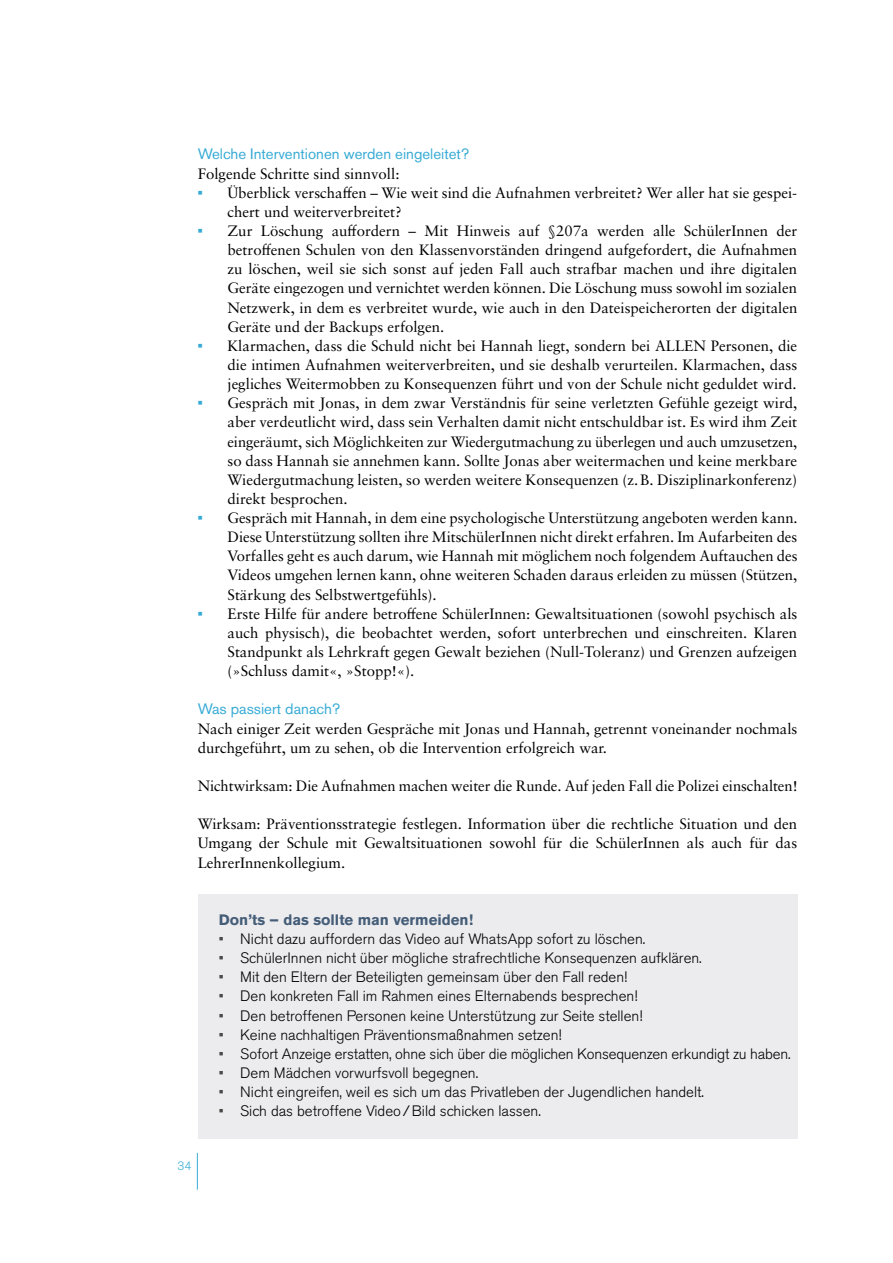
<style>
.page{position:relative;width:893px;height:1263px;background:#fff}
.page>*{position:absolute;margin:0;border:0;box-sizing:border-box;transform-origin:0 0}
.Lauftext{font:15px/19.2px "Sabon LT Pro";color:#000;text-align:justify}
.t1{font:300 15px "Akzidenz Grotesk Pro";color:#000}
.Überschrift_4_ohne_Nummer{font:15px "Akzidenz Grotesk Pro";color:#38abd5}
.Infokasten_Tipp_Überschrift{font:700 15px "Akzidenz Grotesk Pro";color:#455d77}
.t2{font:300 12px "Akzidenz Grotesk Pro";color:#38abd5}
.s1{font-family:"Akzidenz Grotesk Pro";font-weight:700;color:#38abd5}
.s2{font-weight:400;color:#494948}
</style>
<div class="page">
<hr style="left:197px;top:1153px;width:1px;height:36px;background:#38abd5">
<div style="left:198px;top:894px;width:599px;height:54px;background:#ececef"></div>
<div style="left:198px;top:939px;width:599px;height:47px;background:#ececef"></div>
<div style="left:198px;top:977px;width:599px;height:47px;background:#ececef"></div>
<div style="left:198px;top:1016px;width:599px;height:46px;background:#ececef"></div>
<div style="left:198px;top:1054px;width:599px;height:47px;background:#ececef"></div>
<div style="left:198px;top:1092px;width:599px;height:47px;background:#ececef"></div>
<p class="Überschrift_4_ohne_Nummer" style="left:198px;top:144px;width:273px">Welche Interventionen werden eingeleitet?</p>
<p class="Lauftext" style="left:198px;top:163px;width:203px">Folgende Schritte sind sinnvoll:</p>
<p class="Lauftext" style="left:227px;top:183px;width:571px;text-indent:-30px"><span class="s1">•</span> Überblick verschaffen – Wie weit sind die Aufnahmen verbreitet? Wer aller hat sie gespei&shy;chert und weiterverbreitet?</p>
<p class="Lauftext" style="left:227px;top:221px;width:571px;text-indent:-30px"><span class="s1">•</span> Zur Löschung auffordern – Mit Hinweis auf §207a werden alle SchülerInnen der betroffenen Schulen von den Klassenvorständen dringend aufgefordert, die Aufnahmen zu löschen, weil sie sich sonst auf jeden Fall auch strafbar machen und ihre digitalen Geräte eingezogen und vernichtet werden können. Die Löschung muss sowohl im sozialen Netzwerk, in dem es verbreitet wurde, wie auch in den Dateispeicherorten der digitalen Geräte und der Backups erfolgen.</p>
<p class="Lauftext" style="left:227px;top:336px;width:571px;text-indent:-30px"><span class="s1">•</span> Klarmachen, dass die Schuld nicht bei Hannah liegt, sondern bei ALLEN Personen, die die intimen Aufnahmen weiterverbreiten, und sie deshalb verurteilen. Klarmachen, dass jegliches Weitermobben zu Konsequenzen führt und von der Schule nicht geduldet wird.</p>
<p class="Lauftext" style="left:227px;top:393px;width:571px;text-indent:-30px"><span class="s1">•</span> Gespräch mit Jonas, in dem zwar Verständnis für seine verletzten Gefühle gezeigt wird, aber verdeutlicht wird, dass sein Verhalten damit nicht entschuldbar ist. Es wird ihm Zeit eingeräumt, sich Möglichkeiten zur Wiedergutmachung zu überlegen und auch umzusetzen, so dass Hannah sie annehmen kann. Sollte Jonas aber weitermachen und keine merkbare Wiedergutmachung leisten, so werden weitere Konsequenzen (z.B. Disziplinarkonferenz) direkt besprochen.</p>
<p class="Lauftext" style="left:227px;top:508px;width:572px;text-indent:-30px"><span class="s1">•</span> Gespräch mit Hannah, in dem eine psychologische Unterstützung angeboten werden kann.<br>Diese Unterstützung sollten ihre MitschülerInnen nicht direkt erfahren. Im Aufarbeiten des Vorfalles geht es auch darum, wie Hannah mit möglichem noch folgendem Auftauchen des Videos umgehen lernen kann, ohne weiteren Schaden daraus erleiden zu müssen (Stützen, Stärkung des Selbstwertgefühls).</p>
<p class="Lauftext" style="left:227px;top:603px;width:571px;text-indent:-30px"><span class="s1">•</span> Erste Hilfe für andere betroffene SchülerInnen: Gewaltsituationen (sowohl psychisch als auch physisch), die beobachtet werden, sofort unterbrechen und einschreiten. Klaren Standpunkt als Lehrkraft gegen Gewalt beziehen (Null-Toleranz) und Grenzen aufzeigen (»Schluss damit«, »Stopp!«).</p>
<p class="Überschrift_4_ohne_Nummer" style="left:198px;top:699px;width:144px">Was passiert danach?</p>
<p class="Lauftext" style="left:198px;top:718px;width:601px">Nach einiger Zeit werden Gespräche mit Jonas und Hannah, getrennt voneinander nochmals durchgeführt, um zu sehen, ob die Intervention erfolgreich war.</p>
<p class="Lauftext" style="left:198px;top:776px;width:601px">Nichtwirksam: Die Aufnahmen machen weiter die Runde. Auf jeden Fall die Polizei einschalten!</p>
<p class="Lauftext" style="left:198px;top:814px;width:601px">Wirksam: Präventionsstrategie festlegen. Information über die rechtliche Situation und den Umgang der Schule mit Gewaltsituationen sowohl für die SchülerInnen als auch für das LehrerInnenkollegium.</p>
<p class="t2" style="left:177px;top:1158px;width:15px">34</p>
<h4 class="Infokasten_Tipp_Überschrift" style="left:219px;top:910px;width:256px">Don’ts – das sollte man vermeiden!</h4>
<p class="t1" style="left:219px;top:929px;width:428px"><span class="s2">•</span> Nicht dazu auffordern das Video auf WhatsApp sofort zu löschen.</p>
<p class="t1" style="left:219px;top:948px;width:484px"><span class="s2">•</span> SchülerInnen nicht über mögliche strafrechtliche Konsequenzen aufklären.</p>
<p class="t1" style="left:219px;top:967px;width:410px"><span class="s2">•</span> Mit den Eltern der Beteiligten gemeinsam über den Fall reden!</p>
<p class="t1" style="left:219px;top:986px;width:420px"><span class="s2">•</span> Den konkreten Fall im Rahmen eines Elternabends besprechen!</p>
<p class="t1" style="left:219px;top:1006px;width:425px"><span class="s2">•</span> Den betroffenen Personen keine Unterstützung zur Seite stellen!</p>
<p class="t1" style="left:219px;top:1025px;width:344px"><span class="s2">•</span> Keine nachhaltigen Präventionsmaßnahmen setzen!</p>
<p class="t1" style="left:219px;top:1044px;width:573px"><span class="s2">•</span> Sofort Anzeige erstatten, ohne sich über die möglichen Konsequenzen erkundigt zu haben.</p>
<p class="t1" style="left:219px;top:1063px;width:261px"><span class="s2">•</span> Dem Mädchen vorwurfsvoll begegnen.</p>
<p class="t1" style="left:219px;top:1082px;width:487px"><span class="s2">•</span> Nicht eingreifen, weil es sich um das Privatleben der Jugendlichen handelt.</p>
<p class="t1" style="left:219px;top:1101px;width:323px"><span class="s2">•</span> Sich das betroffene Video/Bild schicken lassen.</p>
</div>
